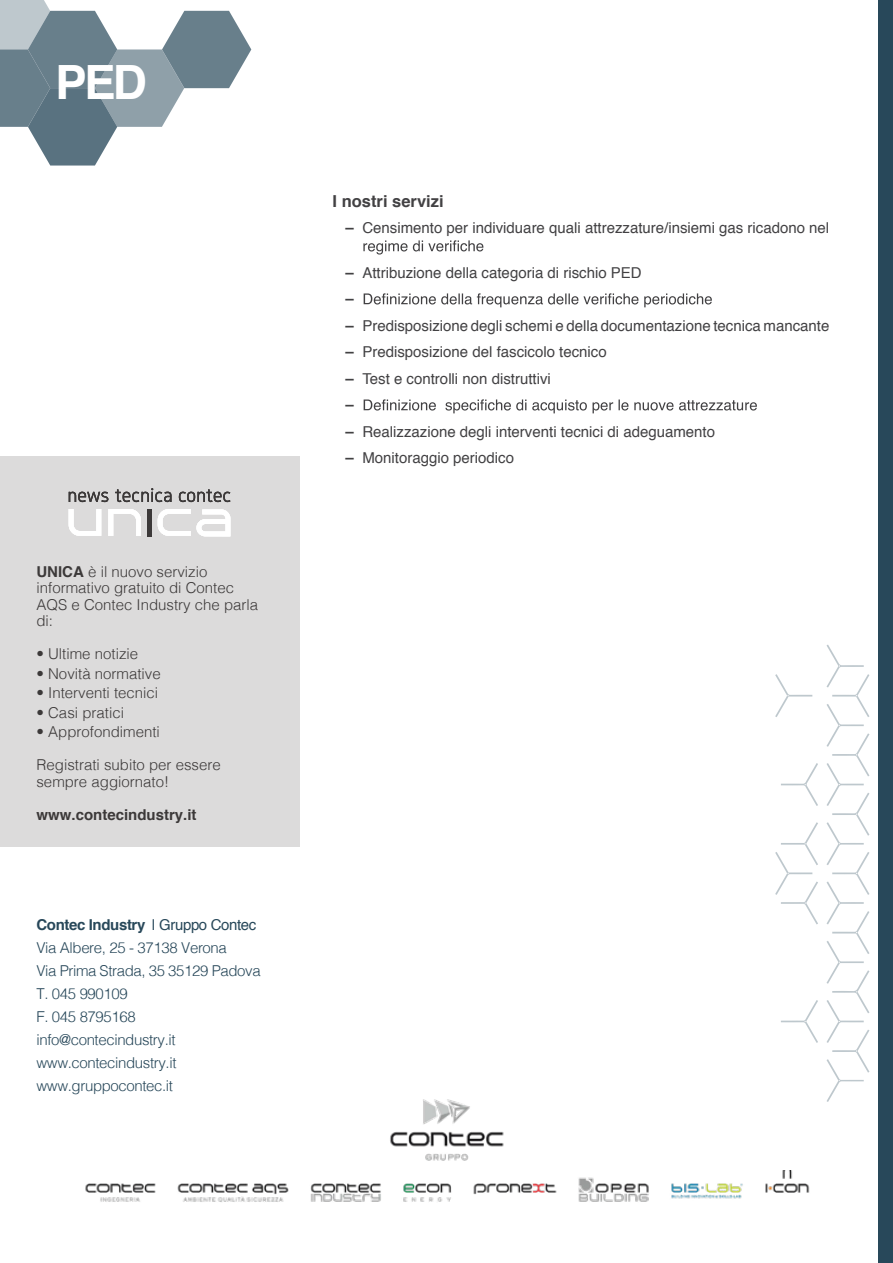
<style>
.page{position:relative;width:893px;height:1263px;background:#fff}
.page>*{position:absolute;margin:0;border:0;box-sizing:border-box;transform-origin:0 0}
.t1{font:700 47.25px "Helvetica";color:#fff}
.t2{font:700 16.5px "Helvetica";color:#424143}
.t3{font:15px/26.5px "Helvetica";color:#424143}
.t4{font:300 15px/16.5px "Helvetica";color:#3c3939}
.t5{font:300 15px/23px "Helvetica";letter-spacing:-.025em;color:#28485a}
.t6{font:700 15px "Helvetica";color:#3c3939}
.s1{font-weight:700}
.s2{font-weight:400}
</style>
<div class="page">
<svg style="left:0;top:0;width:251px;height:166px"></svg>
<svg style="left:363px;top:240px;width:120px;height:15px"></svg>
<svg style="left:364px;top:293px;width:348px;height:14px"></svg>
<svg style="left:364px;top:399px;width:393px;height:14px"></svg>
<img style="left:85px;top:1170px;width:725px;height:32px">
<img style="left:390px;top:1099px;width:114px;height:62px">
<svg style="left:775px;top:674px;width:37px;height:43px"></svg>
<svg style="left:775px;top:822px;width:43px;height:102px"></svg>
<svg style="left:781px;top:763px;width:37px;height:43px"></svg>
<svg style="left:781px;top:1000px;width:37px;height:43px"></svg>
<svg style="left:826px;top:644px;width:43px;height:458px"></svg>
<div style="left:0;top:457px;width:299px;height:390px;background:#dcdbdb"></div>
<svg style="left:158px;top:509px;width:72px;height:27px"></svg>
<svg style="left:108px;top:509px;width:33px;height:27px"></svg>
<svg style="left:69px;top:509px;width:32px;height:27px"></svg>
<div style="left:147px;top:509px;width:5px;height:27px;background:#3c3939"></div>
<svg style="left:69px;top:492px;width:39px;height:10px"></svg>
<svg style="left:115px;top:488px;width:56px;height:14px"></svg>
<svg style="left:179px;top:489px;width:51px;height:13px"></svg>
<div style="left:878px;top:0;width:15px;height:1263px;background:#28485a"></div>
<h1 class="t1" style="left:55px;top:44px;width:93px">PED</h1>
<p class="t4" style="left:36px;top:562px;width:223px"><span class="s1">UNICA</span> è il nuovo servizio informativo gratuito di Contec<br>AQS e Contec Industry che parla di:</p>
<p class="t4" style="left:36px;top:645px;width:103px">• Ultime notizie</p>
<p class="t4" style="left:36px;top:664px;width:126px">• Novità normative</p>
<p class="t4" style="left:36px;top:684px;width:123px">• Interventi tecnici</p>
<p class="t4" style="left:36px;top:703px;width:89px">• Casi pratici</p>
<p class="t4" style="left:36px;top:723px;width:125px">• Approfondimenti</p>
<p class="t4" style="left:36px;top:756px;width:186px">Registrati subito per essere sempre aggiornato!</p>
<p class="t6" style="left:36px;top:802px;width:162px">www.contecindustry.it</p>
<p class="t5" style="left:36px;top:912px;width:226px"><span class="s1">Contec Industry</span> <span class="s2">| Gruppo Contec<br></span>Via Albere, 25 - 37138 Verona<br>Via Prima Strada, 35 35129 Padova<br>T. 045 990109<br>F. 045 8795168 info@contecindustry.it www.contecindustry.it www.gruppocontec.it</p>
<p class="t2" style="left:333px;top:188px;width:112px">I nostri servizi</p>
<p class="t3" style="left:345px;top:215px;width:485px"><span class="s1">–</span> Censimento per individuare quali attrezzature/insiemi gas ricadono nel</p>
<p class="t3" style="left:345px;top:260px;width:298px"><span class="s1">–</span> Attribuzione della categoria di rischio PED <span class="s1">–</span></p>
<p class="t3" style="left:345px;top:313px;width:486px"><span class="s1">–</span> Predisposizione degli schemi e della documentazione tecnica mancante</p>
<p class="t3" style="left:345px;top:339px;width:263px"><span class="s1">–</span> Predisposizione del fascicolo tecnico</p>
<p class="t3" style="left:345px;top:366px;width:207px"><span class="s1">–</span> Test e controlli non distruttivi <span class="s1">–</span></p>
<p class="t3" style="left:345px;top:419px;width:371px"><span class="s1">–</span> Realizzazione degli interventi tecnici di adeguamento</p>
<p class="t3" style="left:345px;top:445px;width:170px"><span class="s1">–</span> Monitoraggio periodico</p>
</div>
